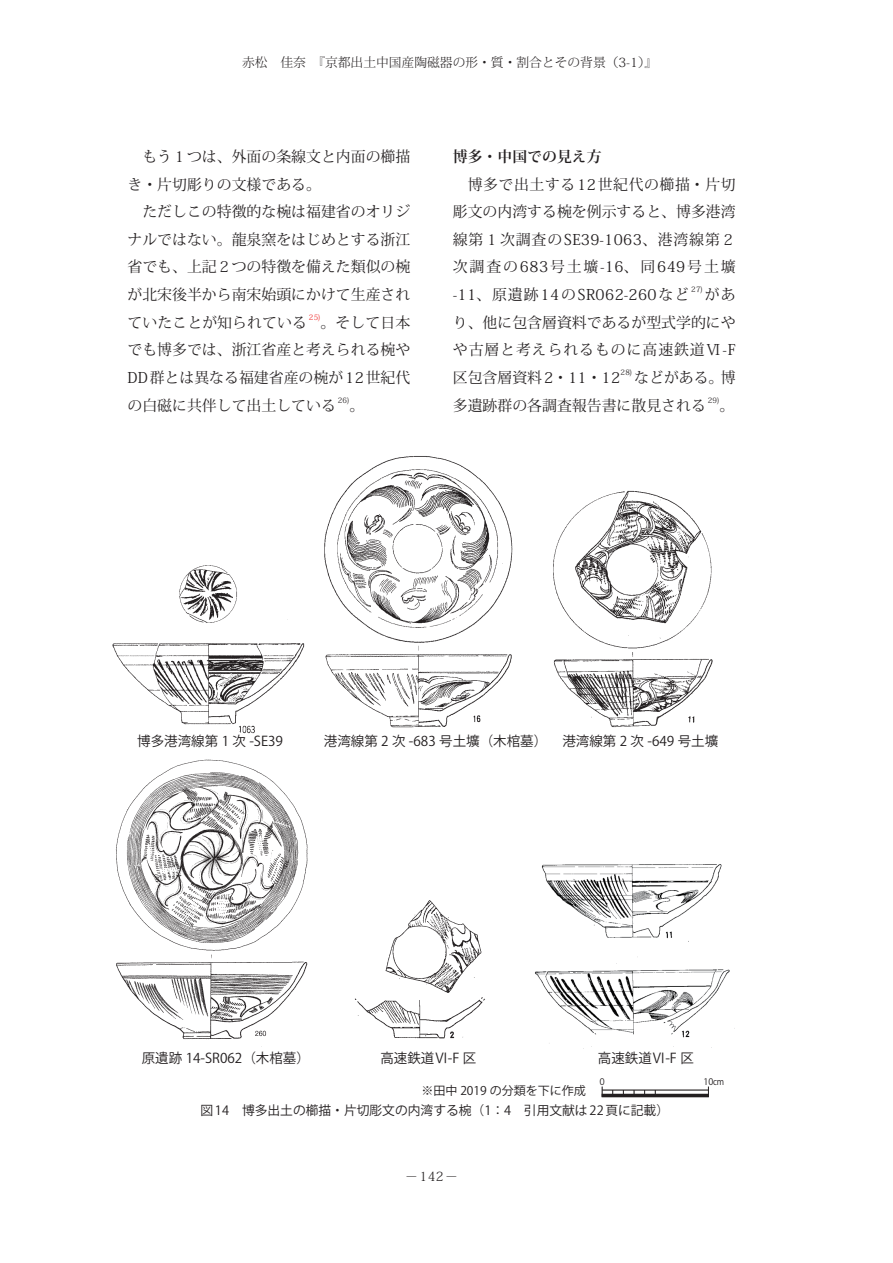
<style>
.page{position:relative;width:893px;height:1263px;background:#fff}
.page>*{position:absolute;margin:0;border:0;box-sizing:border-box;transform-origin:0 0}
.t1{font:14.85px/27.6px "Koz Min Pro";color:#231f20;text-align:justify}
.t2{font:700 14.85px "Koz Min Pr 6 N";color:#231f20}
.t3{font:13.5px "Koz Go Pro Regular 90 ms RKSJ H";color:#231f20}
.t4{font:12.75px "Koz Go Pr 6 N";color:#231f20}
.t5{font:300 12.75px "Koz Min Pro";color:#231f20}
.t6{font:300 12.75px "Koz Min Pr 6 N";color:#231f20}
.t7{font:12px "Koz Go Pro Regular 90 ms RKSJ H";color:#231f20}
.t8{font:9px "Koz Go Pro Extra Light 90 ms RKSJ H";color:#231f20}
.t9{font:9px "Koz Go Pro Extra Light 90 ms RKSJ H";color:#231f20;scale:.9 1}
.t10{font:7.5px "Koz Min Pro";letter-spacing:.03em;color:#231f20}
.t11{font:7.5px "Koz Min Pro";color:#ee2928}
</style>
<div class="page">
<div style="left:602px;top:1094px;width:107px;height:3px;border:1px solid #231f20"></div>
<hr style="left:602px;top:1090px;width:106px;height:1px;background:#231f20">
<img style="left:112px;top:565px;width:193px;height:169px">
<img style="left:324px;top:456px;width:188px;height:272px">
<img style="left:553px;top:490px;width:160px;height:238px">
<img style="left:115px;top:759px;width:193px;height:288px">
<img style="left:355px;top:900px;width:130px;height:139px">
<img style="left:535px;top:864px;width:200px;height:185px">
<p class="t5" style="left:242px;top:53px;width:416px">赤松　佳奈　『京都出土中国産陶磁器の形・質・割合とその背景（3-1）』</p>
<p class="t1" style="left:128px;top:142px;width:284px;text-indent:15px">もう１つは、外面の条線文と内面の櫛描き・片切彫りの文様である。</p>
<p class="t1" style="left:128px;top:197px;width:284px;text-indent:15px">ただしこの特徴的な椀は福建省のオリジナルではない。龍泉窯をはじめとする浙江省でも、上記２つの特徴を備えた類似の椀が北宋後半から南宋始頭にかけて生産されていたことが知られている</p>
<p class="t11" style="left:309px;top:312px;width:13px">25)</p>
<p class="t1" style="left:128px;top:308px;width:284px;text-indent:193px">。そして日本でも博多では、浙江省産と考えられる椀やDD群とは異なる福建省産の椀が12世紀代の白磁に共伴して出土している</p>
<p class="t10" style="left:338px;top:395px;width:13px">26)</p>
<p class="t1" style="left:350px;top:391px;width:16px">。</p>
<p class="t2" style="left:453px;top:148px;width:150px">博多・中国での見え方</p>
<p class="t1" style="left:453px;top:170px;width:284px;text-indent:15px">博多で出土する12世紀代の櫛描・片切彫文の内湾する椀を例示すると、博多港湾線第１次調査のSE39-1063、港湾線第２次調査の683号土壙-16、同649号土壙-11、原遺跡14のSR062-260など</p>
<p class="t10" style="left:691px;top:284px;width:13px">27)</p>
<p class="t1" style="left:453px;top:280px;width:284px;text-indent:252px">があり、他に包含層資料であるが型式学的にやや古層と考えられるものに高速鉄道Ⅵ-F区包含層資料2・11・12</p>
<p class="t10" style="left:621px;top:367px;width:13px">28)</p>
<p class="t1" style="left:453px;top:363px;width:284px;text-indent:181px">などがある。博多遺跡群の各調査報告書に散見される</p>
<p class="t10" style="left:708px;top:395px;width:13px">29)</p>
<p class="t1" style="left:719px;top:391px;width:16px">。</p>
<p class="t3" style="left:137px;top:733px;width:147px">博多港湾線第 1 次 -SE39</p>
<p class="t3" style="left:324px;top:733px;width:396px">港湾線第 2 次 -683 号土壙（木棺墓） 港湾線第 2 次 -649 号土壙</p>
<p class="t3" style="left:142px;top:1050px;width:170px">原遺跡 14-SR062（木棺墓）</p>
<p class="t3" style="left:367px;top:1050px;width:111px">　高速鉄道Ⅵ-F 区</p>
<p class="t3" style="left:598px;top:1050px;width:97px">高速鉄道Ⅵ-F 区</p>
<p class="t9" style="left:598px;top:1076px;width:11px">０</p>
<p class="t8" style="left:703px;top:1076px;width:22px">10cm</p>
<p class="t7" style="left:421px;top:1084px;width:166px">※田中 2019 の分類を下に作成</p>
<p class="t4" style="left:200px;top:1103px;width:470px">図 14　博多出土の櫛描・片切彫文の内湾する椀（1：4　引用文献は 22頁に記載）</p>
<p class="t6" style="left:405px;top:1169px;width:54px">－142－</p>
</div>
